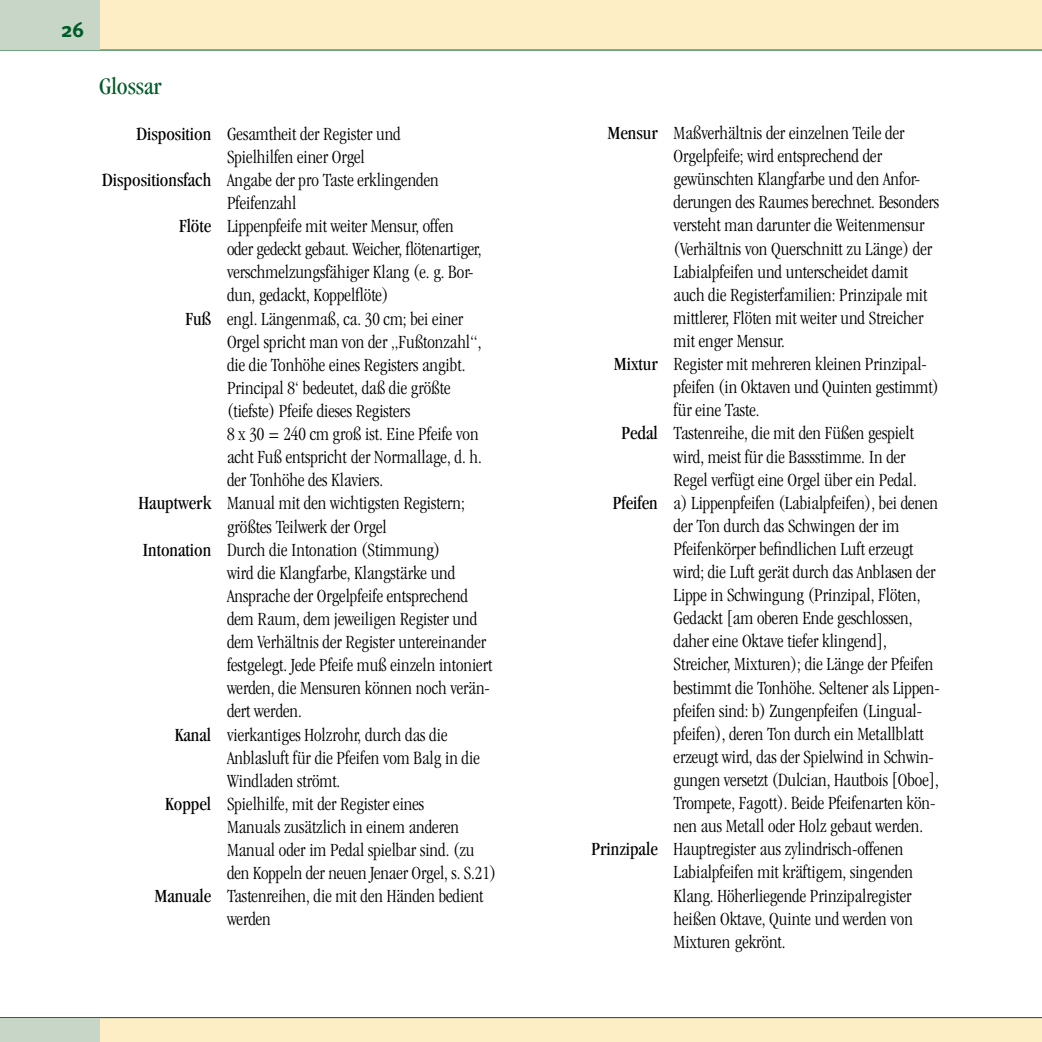
<style>
.page{position:relative;width:1042px;height:1042px;background:#fff}
.page>*{position:absolute;margin:0;border:0;box-sizing:border-box;transform-origin:0 0}
.t1{font:condensed 24.5px "Garamond";color:#005b27}
.t2{font:700 21px "Meta Plus";color:#005b27}
.t3{font:300 condensed 19.25px "Garamond";color:#000}
.s1{font-weight:400}
</style>
<div class="page">
<div style="left:0;top:0;width:1042px;height:51px;background:#fdeec6"></div>
<svg style="left:0;top:1017px;width:1042px;height:25px"></svg>
<div style="left:0;top:0;width:99px;height:50px;background:#c8d6c8"></div>
<div style="left:0;top:1018px;width:99px;height:24px;background:#c8d6c8"></div>
<p class="t2" style="left:61px;top:18px;width:25px">26</p>
<p class="t1" style="left:99px;top:72px;width:64px">Glossar</p>
<p class="t3" style="left:136px;top:123px;width:266px"><span class="s1">Disposition</span> Gesamtheit der Register und</p>
<p class="t3" style="left:227px;top:146px;width:139px">Spielhilfen einer Orgel</p>
<p class="t3" style="left:102px;top:169px;width:338px"><span class="s1">Dispositionsfach</span> Angabe der pro Taste erklingenden</p>
<p class="t3" style="left:227px;top:193px;width:71px">Pfeifenzahl</p>
<p class="t3" style="left:179px;top:216px;width:276px"><span class="s1">Flöte</span> Lippenpfeife mit weiter Mensur, offen</p>
<p class="t3" style="left:227px;top:239px;width:256px">oder gedeckt gebaut. Weicher, flötenartiger,</p>
<p class="t3" style="left:227px;top:262px;width:248px">verschmelzungsfähiger Klang (e. g. Bor-</p>
<p class="t3" style="left:227px;top:285px;width:163px">dun, gedackt, Koppelflöte)</p>
<p class="t3" style="left:186px;top:308px;width:279px"><span class="s1">Fuß</span> engl. Längenmaß, ca. 30 cm; bei einer</p>
<p class="t3" style="left:227px;top:331px;width:256px">Orgel spricht man von der „Fußtonzahl“,</p>
<p class="t3" style="left:227px;top:354px;width:240px">die die Tonhöhe eines Registers angibt.</p>
<p class="t3" style="left:227px;top:377px;width:225px">Principal 8‘ bedeutet, daß die größte</p>
<p class="t3" style="left:227px;top:400px;width:185px">(tiefste) Pfeife dieses Registers</p>
<p class="t3" style="left:227px;top:424px;width:253px">8 x 30 = 240 cm groß ist. Eine Pfeife von</p>
<p class="t3" style="left:227px;top:447px;width:256px">acht Fuß entspricht der Normallage, d. h.</p>
<p class="t3" style="left:227px;top:470px;width:158px">der Tonhöhe des Klaviers.</p>
<p class="t3" style="left:139px;top:493px;width:328px"><span class="s1">Hauptwerk</span> Manual mit den wichtigsten Registern;</p>
<p class="t3" style="left:227px;top:516px;width:161px">größtes Teilwerk der Orgel</p>
<p class="t3" style="left:143px;top:539px;width:299px"><span class="s1">Intonation</span> Durch die Intonation (Stimmung)</p>
<p class="t3" style="left:227px;top:562px;width:230px">wird die Klangfarbe, Klangstärke und</p>
<p class="t3" style="left:227px;top:585px;width:243px">Ansprache der Orgelpfeife entsprechend</p>
<p class="t3" style="left:227px;top:608px;width:252px">dem Raum, dem jeweiligen Register und</p>
<p class="t3" style="left:227px;top:631px;width:261px">dem Verhältnis der Register untereinander</p>
<p class="t3" style="left:227px;top:655px;width:267px">festgelegt. Jede Pfeife muß einzeln intoniert</p>
<p class="t3" style="left:227px;top:678px;width:264px">werden, die Mensuren können noch verän-</p>
<p class="t3" style="left:227px;top:701px;width:76px">dert werden.</p>
<p class="t3" style="left:175px;top:724px;width:274px"><span class="s1">Kanal</span> vierkantiges Holzrohr, durch das die</p>
<p class="t3" style="left:227px;top:747px;width:254px">Anblasluft für die Pfeifen vom Balg in die</p>
<p class="t3" style="left:227px;top:770px;width:115px">Windladen strömt.</p>
<p class="t3" style="left:165px;top:793px;width:260px"><span class="s1">Koppel</span> Spielhilfe, mit der Register eines</p>
<p class="t3" style="left:227px;top:816px;width:233px">Manuals zusätzlich in einem anderen</p>
<p class="t3" style="left:227px;top:839px;width:249px">Manual oder im Pedal spielbar sind. (zu</p>
<p class="t3" style="left:227px;top:862px;width:271px">den Koppeln der neuen Jenaer Orgel, s. S.21)</p>
<p class="t3" style="left:155px;top:886px;width:330px"><span class="s1">Manuale</span> Tastenreihen, die mit den Händen bedient</p>
<p class="t3" style="left:227px;top:909px;width:45px">werden</p>
<p class="t3" style="left:607px;top:123px;width:298px"><span class="s1">Mensur</span> Maßverhältnis der einzelnen Teile der</p>
<p class="t3" style="left:673px;top:146px;width:210px">Orgelpfeife; wird entsprechend der</p>
<p class="t3" style="left:673px;top:169px;width:248px">gewünschten Klangfarbe und den Anfor-</p>
<p class="t3" style="left:673px;top:192px;width:267px">derungen des Raumes berechnet. Besonders</p>
<p class="t3" style="left:673px;top:215px;width:252px">versteht man darunter die Weitenmensur</p>
<p class="t3" style="left:673px;top:238px;width:260px">(Verhältnis von Querschnitt zu Länge) der</p>
<p class="t3" style="left:673px;top:261px;width:236px">Labialpfeifen und unterscheidet damit</p>
<p class="t3" style="left:673px;top:284px;width:255px">auch die Registerfamilien: Prinzipale mit</p>
<p class="t3" style="left:673px;top:307px;width:251px">mittlerer, Flöten mit weiter und Streicher</p>
<p class="t3" style="left:673px;top:330px;width:113px">mit enger Mensur.</p>
<p class="t3" style="left:614px;top:354px;width:314px"><span class="s1">Mixtur</span> Register mit mehreren kleinen Prinzipal-</p>
<p class="t3" style="left:673px;top:377px;width:267px">pfeifen (in Oktaven und Quinten gestimmt)</p>
<p class="t3" style="left:673px;top:400px;width:88px">für eine Taste.</p>
<p class="t3" style="left:621px;top:423px;width:294px"><span class="s1">Pedal</span> Tastenreihe, die mit den Füßen gespielt</p>
<p class="t3" style="left:673px;top:446px;width:233px">wird, meist für die Bassstimme. In der</p>
<p class="t3" style="left:673px;top:469px;width:245px">Regel verfügt eine Orgel über ein Pedal.</p>
<p class="t3" style="left:613px;top:492px;width:327px"><span class="s1">Pfeifen</span> a) Lippenpfeifen (Labialpfeifen), bei denen</p>
<p class="t3" style="left:673px;top:515px;width:227px">der Ton durch das Schwingen der im</p>
<p class="t3" style="left:673px;top:538px;width:241px">Pfeifenkörper befindlichen Luft erzeugt</p>
<p class="t3" style="left:673px;top:561px;width:263px">wird; die Luft gerät durch das Anblasen der</p>
<p class="t3" style="left:673px;top:585px;width:248px">Lippe in Schwingung (Prinzipal, Flöten,</p>
<p class="t3" style="left:673px;top:608px;width:240px">Gedackt [am oberen Ende geschlossen,</p>
<p class="t3" style="left:673px;top:631px;width:215px">daher eine Oktave tiefer klingend],</p>
<p class="t3" style="left:673px;top:654px;width:261px">Streicher, Mixturen); die Länge der Pfeifen</p>
<p class="t3" style="left:673px;top:677px;width:268px">bestimmt die Tonhöhe. Seltener als Lippen-</p>
<p class="t3" style="left:673px;top:700px;width:250px">pfeifen sind: b) Zungenpfeifen (Lingual-</p>
<p class="t3" style="left:673px;top:723px;width:252px">pfeifen), deren Ton durch ein Metallblatt</p>
<p class="t3" style="left:673px;top:746px;width:262px">erzeugt wird, das der Spielwind in Schwin-</p>
<p class="t3" style="left:673px;top:769px;width:267px">gungen versetzt (Dulcian, Hautbois [Oboe],</p>
<p class="t3" style="left:673px;top:792px;width:263px">Trompete, Fagott). Beide Pfeifenarten kön-</p>
<p class="t3" style="left:673px;top:816px;width:251px">nen aus Metall oder Holz gebaut werden.</p>
<p class="t3" style="left:591px;top:839px;width:313px"><span class="s1">Prinzipale</span> Hauptregister aus zylindrisch-offenen</p>
<p class="t3" style="left:673px;top:862px;width:241px">Labialpfeifen mit kräftigem, singenden</p>
<p class="t3" style="left:673px;top:885px;width:239px">Klang. Höherliegende Prinzipalregister</p>
<p class="t3" style="left:673px;top:908px;width:241px">heißen Oktave, Quinte und werden von</p>
<p class="t3" style="left:673px;top:931px;width:114px">Mixturen gekrönt.</p>
</div>
